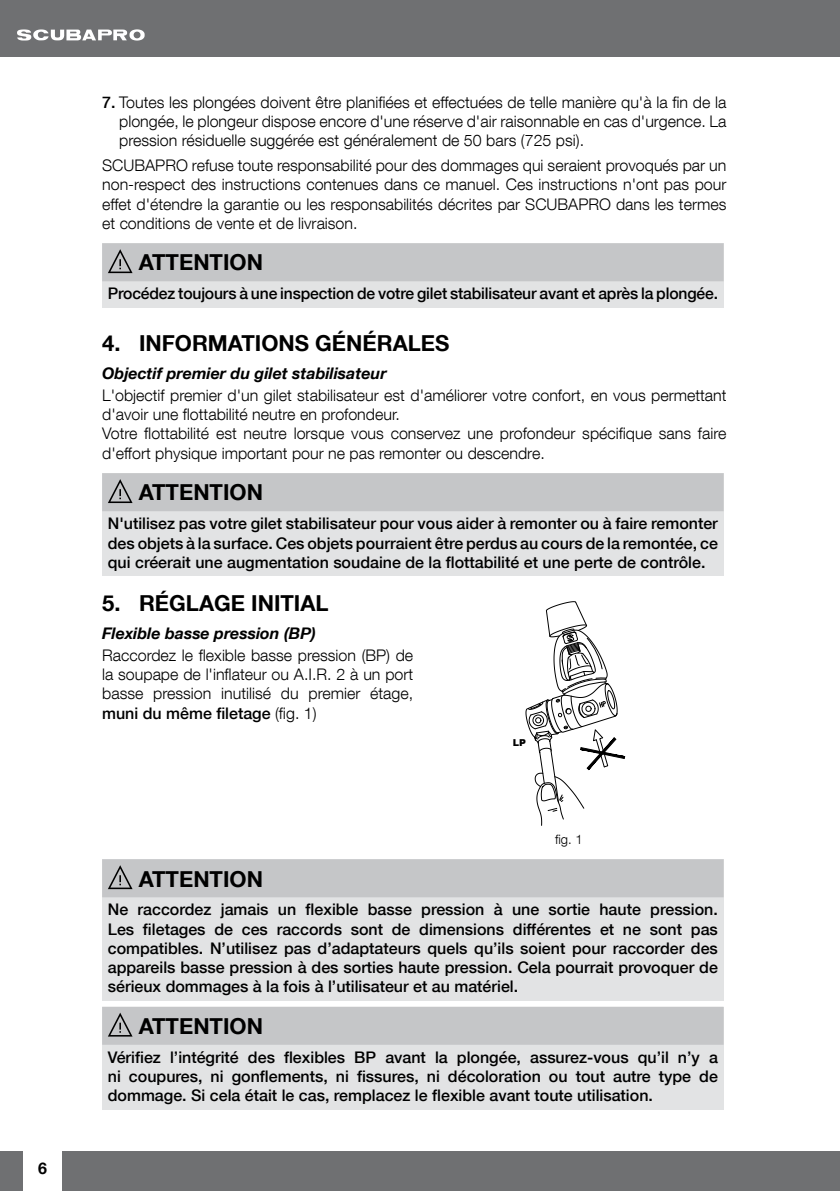
<style>
.page{position:relative;width:840px;height:1191px;background:#fff}
.page>*{position:absolute;margin:0;border:0;box-sizing:border-box;transform-origin:0 0}
.t1{font:700 22px "Helvetica Neue LT Com";color:#000}
.t2{font:300 16px/19.2px "Helvetica Neue LT Com";color:#000;text-align:justify}
.t3{font:500 16px/19.2px "Helvetica Neue LT Com";color:#000;text-align:justify}
.t4{font:italic 700 16px "Helvetica Neue LT Com";color:#000}
.t5{font:700 16px "Helvetica Neue LT Com";color:#000}
.t6{font:300 13px "Helvetica Neue LT Com";color:#000}
.t7{font:900 9.6px "Arial";color:#000}
.s1{font-weight:500}
</style>
<div class="page">
<div style="left:62px;top:1151px;width:777px;height:40px;background:#6f7072"></div>
<div style="left:0;top:1151px;width:23px;height:40px;background:#6f7072"></div>
<div style="left:0;top:0;width:839px;height:57px;background:#6f7072"></div>
<svg style="left:17px;top:29px;width:127px;height:12px"></svg>
<div style="left:102px;top:243px;width:621px;height:65px;background:#e2e3e4"></div>
<div style="left:102px;top:243px;width:621px;height:38px;background:#c5c6c8"></div>
<svg style="left:108px;top:249px;width:24px;height:24px"></svg>
<div style="left:102px;top:473px;width:621px;height:103px;background:#e2e3e4"></div>
<div style="left:102px;top:473px;width:621px;height:38px;background:#c5c6c8"></div>
<svg style="left:108px;top:479px;width:24px;height:24px"></svg>
<svg style="left:525px;top:601px;width:100px;height:224px"></svg>
<div style="left:102px;top:859px;width:621px;height:141px;background:#e2e3e4"></div>
<div style="left:102px;top:859px;width:621px;height:38px;background:#c5c6c8"></div>
<svg style="left:108px;top:865px;width:24px;height:24px"></svg>
<div style="left:102px;top:1006px;width:621px;height:103px;background:#e2e3e4"></div>
<div style="left:102px;top:1006px;width:621px;height:38px;background:#c5c6c8"></div>
<svg style="left:108px;top:1012px;width:24px;height:24px"></svg>
<p class="t5" style="left:38px;top:1162px;width:10px">6</p>
<p class="t2" style="left:119px;top:92px;width:608px;text-indent:-17px"><span class="s1">7.</span> Toutes les plongées doivent être planifiées et effectuées de telle manière qu'à la fin de la plongée, le plongeur dispose encore d'une réserve d'air raisonnable en cas d'urgence. La pression résiduelle suggérée est généralement de 50 bars (725 psi).</p>
<p class="t2" style="left:102px;top:155px;width:625px">SCUBAPRO refuse toute responsabilité pour des dommages qui seraient provoqués par un non-respect des instructions contenues dans ce manuel. Ces instructions n'ont pas pour effet d'étendre la garantie ou les responsabilités décrites par SCUBAPRO dans les termes et conditions de vente et de livraison.</p>
<h1 class="t1" style="left:139px;top:254px;width:126px">ATTENTION</h1>
<p class="t3" style="left:108px;top:285px;width:611px">Procédez toujours à une inspection de votre gilet stabilisateur avant et après la plongée.</p>
<h1 class="t1" style="left:102px;top:335px;width:348px">4. INFORMATIONS GÉNÉRALES</h1>
<p class="t4" style="left:102px;top:367px;width:286px">Objectif premier du gilet stabilisateur</p>
<p class="t2" style="left:102px;top:387px;width:625px;text-align:left">L'objectif premier d'un gilet stabilisateur est d'améliorer votre confort, en vous permettant d'avoir une flottabilité neutre en profondeur.<br>Votre flottabilité est neutre lorsque vous conservez une profondeur spécifique sans faire d'effort physique important pour ne pas remonter ou descendre.</p>
<h1 class="t1" style="left:139px;top:484px;width:126px">ATTENTION</h1>
<p class="t3" style="left:108px;top:514px;width:611px">N'utilisez pas votre gilet stabilisateur pour vous aider à remonter ou à faire remonter des objets à la surface. Ces objets pourraient être perdus au cours de la remontée, ce qui créerait une augmentation soudaine de la flottabilité et une perte de contrôle.</p>
<h1 class="t1" style="left:102px;top:595px;width:228px">5. RÉGLAGE INITIAL</h1>
<p class="t4" style="left:102px;top:627px;width:215px">Flexible basse pression (BP)</p>
<p class="t2" style="left:102px;top:645px;width:312px">Raccordez le flexible basse pression (BP) de la soupape de l'inflateur ou A.I.R. 2 à un port basse pression inutilisé du premier étage, <span class="s1">muni du même filetage</span> (fig. 1)</p>
<p class="t7" style="left:512px;top:736px;width:15px">LP</p>
<p class="t6" style="left:555px;top:831px;width:29px">fig. 1</p>
<h1 class="t1" style="left:139px;top:870px;width:126px">ATTENTION</h1>
<p class="t3" style="left:108px;top:900px;width:611px">Ne raccordez jamais un flexible basse pression à une sortie haute pression.<br>Les filetages de ces raccords sont de dimensions différentes et ne sont pas compatibles. N’utilisez pas d’adaptateurs quels qu’ils soient pour raccorder des appareils basse pression à des sorties haute pression. Cela pourrait provoquer de sérieux dommages à la fois à l’utilisateur et au matériel.</p>
<h1 class="t1" style="left:139px;top:1017px;width:126px">ATTENTION</h1>
<p class="t3" style="left:108px;top:1047px;width:611px">Vérifiez l’intégrité des flexibles BP avant la plongée, assurez-vous qu’il n’y a ni coupures, ni gonflements, ni fissures, ni décoloration ou tout autre type de dommage. Si cela était le cas, remplacez le flexible avant toute utilisation.</p>
</div>
